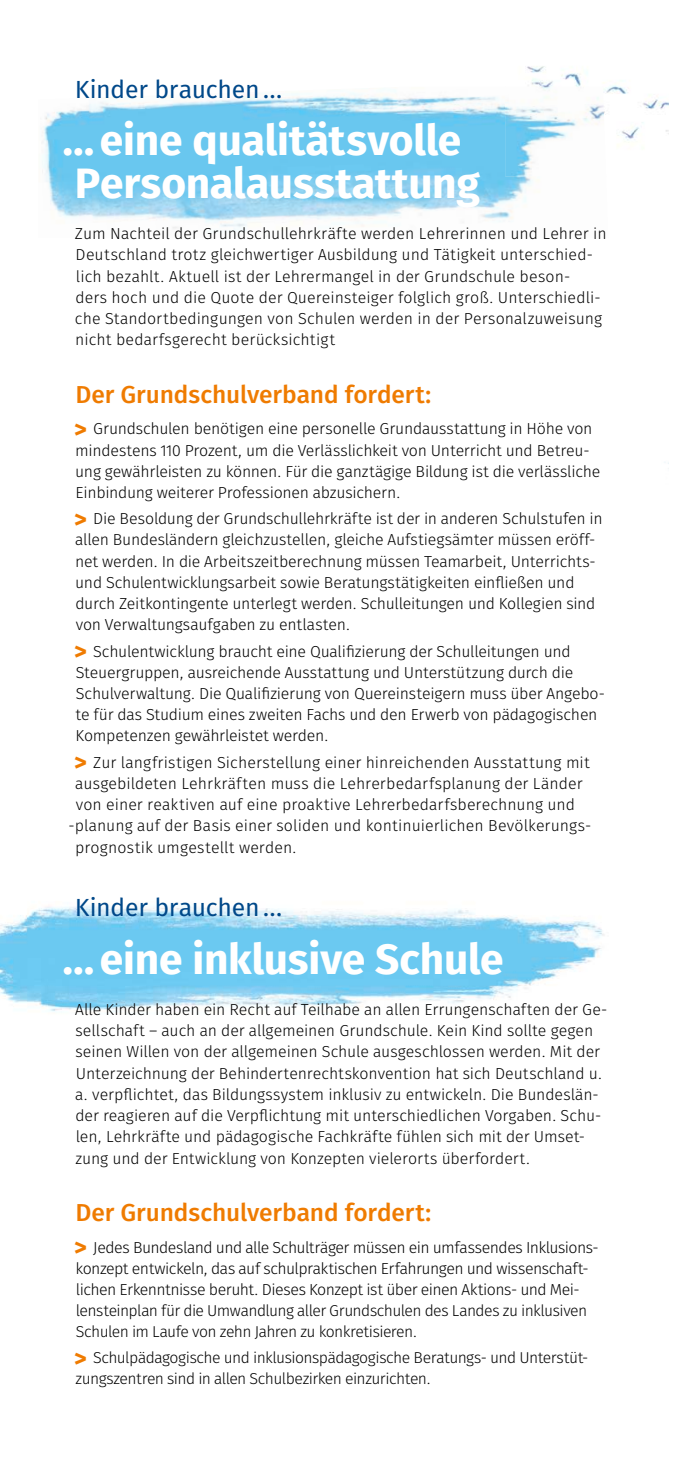
<style>
.page{position:relative;width:695px;height:1474px;background:#fff}
.page>*{position:absolute;margin:0;border:0;box-sizing:border-box;transform-origin:0 0}
.t1{font:700 42.35px/42.4px "Fira Sans OT";letter-spacing:-.005em;color:#fff}
.t2{font:24.68px "Fira Sans OT";letter-spacing:-.01em;color:#004889}
.t3{font:24.5px "Fira Sans OT Medium";letter-spacing:-.005em;color:#ef7b00}
.t4{font:15.92px/21.2px "Fira Sans OT Light";letter-spacing:-.005em;color:#000}
.t5{font:15.92px/21.2px "Fira Sans OT Light";letter-spacing:-.035em;color:#000}
.t6{font:15.75px/21px "Fira Sans OT Light";letter-spacing:-.035em;color:#000}
.s1{font-size:42.88px}
.s2{font-family:"Fira Sans OT";font-weight:700;font-size:24.68px;color:#ef7b00}
.s3{font-size:15.92px}
.s4{font-family:"Fira Sans OT";font-weight:700;font-size:24.5px;color:#ef7b00}
</style>
<div class="page">
<img style="left:42px;top:90px;width:497px;height:140px">
<img style="left:0;top:905px;width:604px;height:109px">
<img style="left:527px;top:66px;width:141px;height:80px">
<img style="left:505px;top:87px;width:101px;height:89px">
<h2 class="t2" style="left:75px;top:72px;width:209px">Kinder brauchen…</h2>
<h1 class="t1" style="left:63px;top:123px;width:418px"><span class="s1">…</span>eine qualitätsvolle<br>Personalausstattung</h1>
<p class="t4" style="left:75px;top:224px;width:533px">Zum Nachteil der Grundschullehrkräfte werden Lehrerinnen und Lehrer in Deutschland trotz gleichwertiger Ausbildung und Tätigkeit unterschied&shy;lich bezahlt. Aktuell ist der Lehrermangel in der Grundschule beson-<br>ders hoch und die Quote der Quereinsteiger folglich groß. Unterschiedli&shy;che Standortbedingungen von Schulen werden in der Personalzuweisung nicht bedarfsgerecht berücksichtigt</p>
<h3 class="t3" style="left:75px;top:377px;width:357px">Der Grundschulverband fordert:</h3>
<p class="t4" style="left:74px;top:419px;width:527px"><span class="s2">&gt;</span> Grundschulen benötigen eine personelle Grundausstattung in Höhe von mindestens 110 Prozent, um die Verlässlichkeit von Unterricht und Betreu&shy;ung gewährleisten zu können. Für die ganztägige Bildung ist die verlässliche Einbindung weiterer Professionen abzusichern.</p>
<p class="t4" style="left:74px;top:509px;width:530px"><span class="s2">&gt;</span> Die Besoldung der Grundschullehrkräfte ist der in anderen Schulstufen in allen Bundesländern gleichzustellen, gleiche Aufstiegsämter müssen eröff&shy;net werden. In die Arbeitszeitberechnung müssen Teamarbeit, Unterrichts&shy;und Schulentwicklungsarbeit sowie Beratungstätigkeiten einfließen und durch Zeitkontingente unterlegt werden. Schulleitungen und Kollegien sind von Verwaltungsaufgaben zu entlasten.</p>
<p class="t4" style="left:74px;top:641px;width:532px"><span class="s2">&gt;</span> Schulentwicklung braucht eine Qualifizierung der Schulleitungen und Steuergruppen, ausreichende Ausstattung und Unterstützung durch die Schulverwaltung. Die Qualifizierung von Quereinsteigern muss über Angebo&shy;te für das Studium eines zweiten Fachs und den Erwerb von pädagogischen Kompetenzen gewährleistet werden.</p>
<p class="t4" style="left:74px;top:752px;width:517px"><span class="s2">&gt;</span> Zur langfristigen Sicherstellung einer hinreichenden Ausstattung mit</p>
<p class="t4" style="left:75px;top:774px;width:508px">ausgebildeten Lehrkräften muss die Lehrerbedarfsplanung der Länder</p>
<p class="t4" style="left:76px;top:795px;width:501px">von einer reaktiven auf eine proaktive Lehrerbedarfsberechnung und</p>
<p class="t4" style="left:68px;top:816px;width:524px">-planung auf der Basis einer soliden und kontinuierlichen Bevölkerungs-</p>
<p class="t4" style="left:75px;top:837px;width:223px">prognostik umgestellt werden.</p>
<h2 class="t2" style="left:75px;top:890px;width:209px">Kinder brauchen…</h2>
<h1 class="t1" style="left:63px;top:941px;width:442px"><span class="s1">…</span>eine inklusive Schule</h1>
<p class="t4" style="left:75px;top:1000px;width:533px">Alle Kinder haben ein Recht auf Teilhabe an allen Errungenschaften der Ge&shy;sellschaft – auch an der allgemeinen Grundschule. Kein Kind sollte gegen seinen Willen von der allgemeinen Schule ausgeschlossen werden. Mit der Unterzeichnung der Behindertenrechtskonvention hat sich Deutschland u. a. verpflichtet, das Bildungssystem inklusiv zu entwickeln. Die Bundeslän&shy;der reagieren auf die Verpflichtung mit unterschiedlichen Vorgaben. Schu&shy;len, Lehrkräfte und pädagogische Fachkräfte fühlen sich mit der Umset&shy;zung und der Entwicklung von Konzepten vielerorts überfordert.</p>
<h3 class="t3" style="left:75px;top:1195px;width:357px">Der Grundschulverband fordert:</h3>
<p class="t5" style="left:74px;top:1237px;width:526px"><span class="s2">&gt;</span> Jedes Bundesland und alle Schulträger müssen ein umfassendes Inklusions&shy;konzept entwickeln, das auf schulpraktischen Erfahrungen und wissenschaft&shy;lichen Erkenntnisse beruht. Dieses Konzept ist über einen Aktions- und Mei-</p>
<p class="t6" style="left:76px;top:1301px;width:513px"><span class="s3">len</span>steinplan für die Umwandlung aller Grundschulen des Landes zu inklusiven<br>Schulen im Laufe von zehn Jahren zu konkretisieren.</p>
<p class="t6" style="left:74px;top:1348px;width:515px"><span class="s4">&gt;</span> Schulpädagogische und inklusionspädagogische Beratungs- und Unterstüt&shy;zungszentren sind in allen Schulbezirken einzurichten.</p>
</div>
